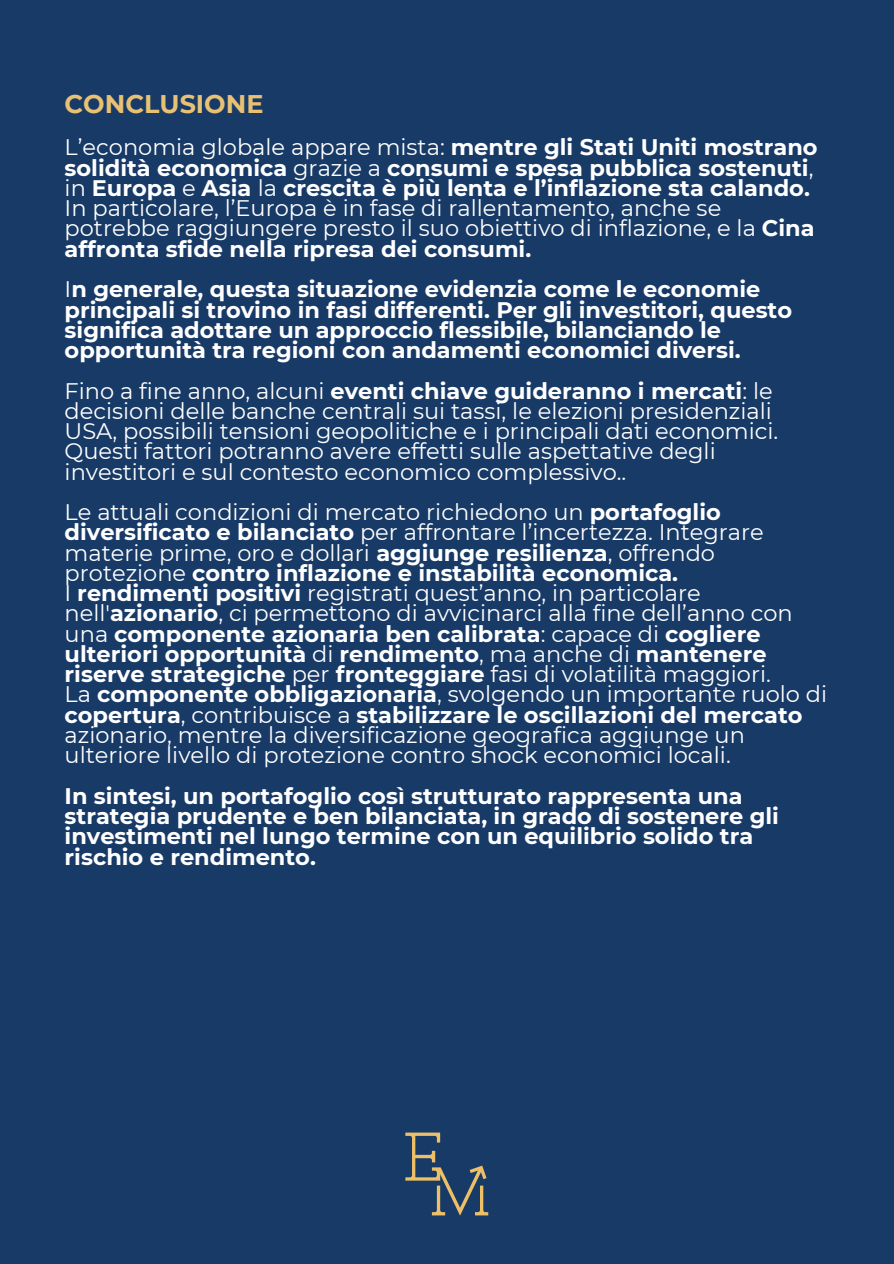
<style>
.page{position:relative;width:894px;height:1264px;background:#fff}
.page>*{position:absolute;margin:0;border:0;box-sizing:border-box;transform-origin:0 0}
.t1{font:700 25.5px "Montserrat";color:#e9c173}
.t2{font:22.5px/20.2px "Montserrat";color:#fff}
.t3{font:700 22.5px/20.2px "Montserrat";color:#fff}
.s1{font-weight:400}
.s2{font-weight:700}
</style>
<div class="page">
<div style="left:0;top:0;width:893px;height:1263px;background:#183a67"></div>
<svg style="left:405px;top:1132px;width:83px;height:83px"></svg>
<h1 class="t1" style="left:65px;top:88px;width:200px">CONCLUSIONE</h1>
<p class="t3" style="left:65px;top:137px;width:754px"><span class="s1">L’economia globale appare mista:</span> mentre gli Stati Uniti mostrano solidità economica <span class="s1">grazie a</span> consumi e spesa pubblica sostenuti<span class="s1">, in</span> Europa <span class="s1">e</span> Asia <span class="s1">la</span> crescita è più lenta e l’inflazione sta calando.<br><span class="s1">In particolare, l’Europa è in fase di rallentamento, anche se potrebbe raggiungere presto il suo obiettivo di inflazione, e la</span> Cina affronta sfide nella ripresa dei consumi.</p>
<p class="t3" style="left:65px;top:279px;width:728px"><span class="s1">I</span>n generale, questa situazione evidenzia come le economie principali si trovino in fasi differenti. Per gli investitori, questo significa adottare un approccio flessibile, bilanciando le opportunità tra regioni con andamenti economici diversi.</p>
<p class="t2" style="left:65px;top:380px;width:715px">Fino a fine anno, alcuni <span class="s2">eventi chiave guideranno i mercati</span>: le decisioni delle banche centrali sui tassi, le elezioni presidenziali USA, possibili tensioni geopolitiche e i principali dati economici.<br>Questi fattori potranno avere effetti sulle aspettative degli investitori e sul contesto economico complessivo..</p>
<p class="t2" style="left:65px;top:502px;width:700px">Le attuali condizioni di mercato richiedono un <span class="s2">portafoglio diversificato e bilanciato</span> per affrontare l’incertezza. Integrare materie prime, oro e dollari <span class="s2">aggiunge resilienza</span>, offrendo protezione <span class="s2">contro inflazione e instabilità economica.</span></p>
<p class="t2" style="left:65px;top:583px;width:729px">I <span class="s2">rendimenti positivi</span> registrati quest’anno, in particolare nell'<span class="s2">azionario</span>, ci permettono di avvicinarci alla fine dell’anno con una <span class="s2">componente azionaria ben calibrata</span>: capace di <span class="s2">cogliere ulteriori opportunità</span> di <span class="s2">rendimento</span>, ma anche di <span class="s2">mantenere riserve strategiche</span> per <span class="s2">fronteggiare</span> fasi di volatilità maggiori.</p>
<p class="t2" style="left:65px;top:684px;width:763px">La <span class="s2">componente obbligazionaria</span>, svolgendo un importante ruolo di <span class="s2">copertura</span>, contribuisce a <span class="s2">stabilizzare le oscillazioni del mercato </span>azionario, mentre la diversificazione geografica aggiunge un ulteriore livello di protezione contro shock economici locali.</p>
<h2 class="t3" style="left:65px;top:785px;width:715px">In sintesi, un portafoglio così strutturato rappresenta una strategia prudente e ben bilanciata, in grado di sostenere gli investimenti nel lungo termine con un equilibrio solido tra rischio e rendimento.</h2>
</div>
